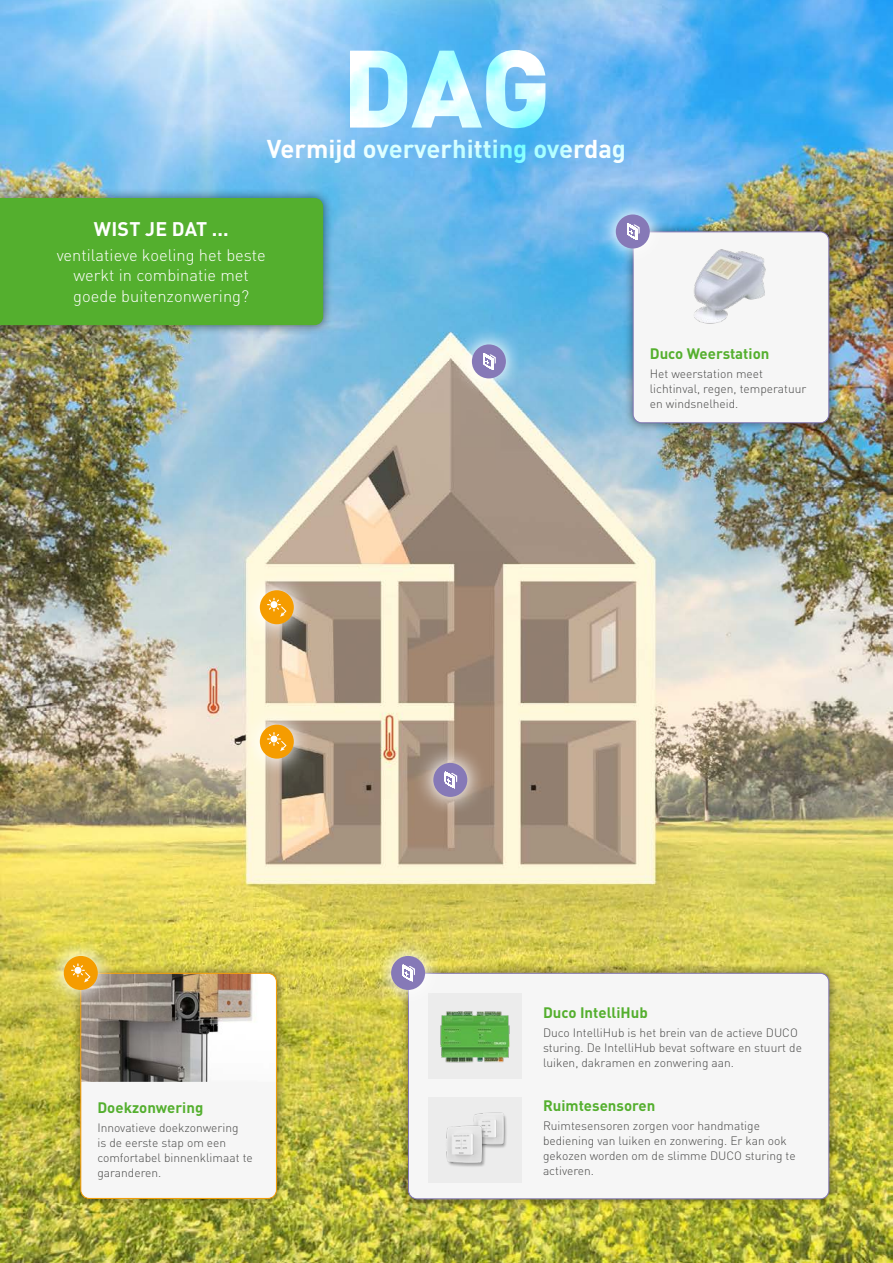
<style>
.page{position:relative;width:893px;height:1263px;background:#fff}
.page>*{position:absolute;margin:0;border:0;box-sizing:border-box;transform-origin:0 0}
.t1{font:900 108px "DINOT";color:#fff}
.t2{font:700 25.5px "DINOT";color:#fff}
.t3{font:700 19.5px "DINOT";letter-spacing:.01em;color:#fff}
.t4{font:300 16.5px/20.7px "DINOT";color:#fff;text-align:center}
.t5{font:700 15px "DINOT";color:#54af2e}
.t6{font:300 12px/15px "DINOT";color:#484847}
</style>
<div class="page">
<img style="left:0;top:0;width:893px;height:1263px">
<div style="left:623px;top:222px;width:216px;height:211px;background:#000;opacity:.5"></div>
<div style="left:633px;top:232px;width:196px;height:191px;background:#f6f6f6;border-radius:9px"></div>
<img style="left:694px;top:249px;width:72px;height:75px">
<div style="left:633px;top:231px;width:196px;height:192px;border:1px solid #8679b7;border-radius:9px"></div>
<svg style="left:597px;top:195px;width:72px;height:73px"></svg>
<div style="left:616px;top:214px;width:34px;height:34px;background:#8679b7;border-radius:50%"></div>
<svg style="left:627px;top:223px;width:13px;height:17px"></svg>
<div style="left:70px;top:963px;width:216px;height:245px;background:#000;opacity:.5"></div>
<div style="left:81px;top:973px;width:195px;height:225px;background:#f6f6f6;border-radius:9px"></div>
<img style="left:82px;top:973px;width:194px;height:109px">
<div style="left:80px;top:973px;width:197px;height:226px;border:1px solid #f59c00;border-radius:9px"></div>
<svg style="left:45px;top:937px;width:72px;height:72px;background:#cec46a"></svg>
<div style="left:64px;top:956px;width:34px;height:34px;background:#f59c00;border-radius:50%"></div>
<svg style="left:71px;top:963px;width:20px;height:19px"></svg>
<svg style="left:241px;top:705px;width:72px;height:73px;background:#cec5b1"></svg>
<div style="left:260px;top:725px;width:34px;height:34px;background:#f59c00;border-radius:50%"></div>
<svg style="left:267px;top:732px;width:20px;height:19px"></svg>
<svg style="left:241px;top:571px;width:72px;height:72px;background:#cfc7b4"></svg>
<div style="left:260px;top:590px;width:34px;height:34px;background:#f59c00;border-radius:50%"></div>
<svg style="left:267px;top:598px;width:20px;height:19px"></svg>
<svg style="left:414px;top:744px;width:73px;height:72px;background:#a89281"></svg>
<div style="left:433px;top:763px;width:34px;height:34px;background:#8679b7;border-radius:50%"></div>
<svg style="left:445px;top:771px;width:12px;height:17px"></svg>
<svg style="left:453px;top:325px;width:72px;height:73px;background:#9fc7d7"></svg>
<div style="left:472px;top:344px;width:34px;height:34px;background:#8679b7;border-radius:50%"></div>
<svg style="left:483px;top:353px;width:13px;height:17px"></svg>
<div style="left:0;top:188px;width:333px;height:147px;background:#000;opacity:.5"></div>
<div style="left:0;top:198px;width:323px;height:127px;background:#54af2e"></div>
<div style="left:883px;top:188px;width:10px;height:147px;background:#000;opacity:.5"></div>
<svg style="left:892px;top:198px;width:1px;height:127px"></svg>
<div style="left:398px;top:963px;width:441px;height:246px;background:#000;opacity:.5"></div>
<div style="left:408px;top:973px;width:421px;height:226px;background:#f6f6f6;border-radius:9px"></div>
<div style="left:408px;top:973px;width:421px;height:226px;border:1px solid #8679b7;border-radius:9px"></div>
<div style="left:428px;top:1097px;width:94px;height:85px;background:#ececec"></div>
<img style="left:473px;top:1112px;width:34px;height:36px">
<img style="left:446px;top:1121px;width:41px;height:46px">
<div style="left:428px;top:994px;width:94px;height:85px;background:#ececec"></div>
<img style="left:440px;top:1011px;width:70px;height:52px">
<svg style="left:372px;top:937px;width:72px;height:72px"></svg>
<div style="left:391px;top:956px;width:34px;height:34px;background:#8679b7;border-radius:50%"></div>
<svg style="left:402px;top:964px;width:13px;height:17px"></svg>
<h1 class="t1" style="left:342px;top:15px;width:210px">DAG</h1>
<h2 class="t2" style="left:267px;top:132px;width:361px">Vermijd oververhitting overdag</h2>
<h3 class="t3" style="left:94px;top:216px;width:136px">WIST JE DAT ...</h3>
<h3 class="t4" style="left:57px;top:244px;width:211px">ventilatieve koeling het beste werkt in combinatie met goede buitenzonwering?</h3>
<p class="t5" style="left:97px;top:1097px;width:107px">Doekzonwering</p>
<p class="t6" style="left:97px;top:1120px;width:157px">Innovatieve doekzonwering<br>is de eerste stap om een comfortabel binnenklimaat te garanderen.</p>
<p class="t5" style="left:650px;top:343px;width:121px">Duco Weerstation</p>
<p class="t6" style="left:650px;top:366px;width:158px">Het weerstation meet lichtinval, regen, temperatuur en windsnelheid.</p>
<p class="t5" style="left:543px;top:1002px;width:106px">Duco IntelliHub</p>
<p class="t6" style="left:543px;top:1025px;width:260px">Duco IntelliHub is het brein van de actieve DUCO sturing. De IntelliHub bevat software en stuurt de luiken, dakramen en zonwering aan.</p>
<p class="t5" style="left:543px;top:1095px;width:114px">Ruimtesensoren</p>
<p class="t6" style="left:543px;top:1118px;width:254px">Ruimtesensoren zorgen voor handmatige bediening van luiken en zonwering. Er kan ook gekozen worden om de slimme DUCO sturing te activeren.</p>
</div>
